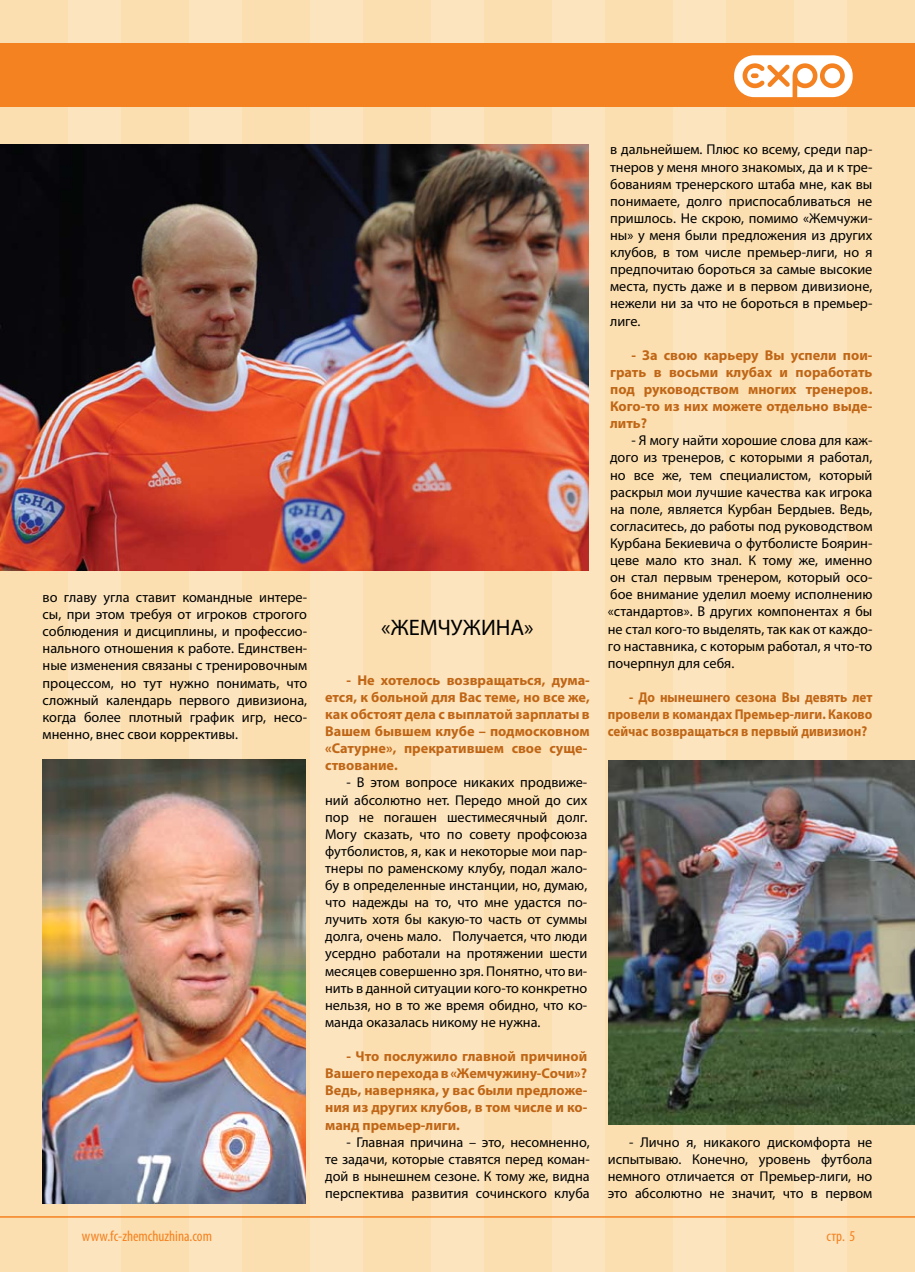
<style>
.page{position:relative;width:915px;height:1272px;background:#fff}
.page>*{position:absolute;margin:0;border:0;box-sizing:border-box;transform-origin:0 0}
.t1{font:22.5px "Myriad Pro";color:#000}
.t2{font:condensed 15px "Myriad Pro";color:#f58220}
.t3{font:14.25px/17.1px "Myriad Pro";color:#000;text-align:justify}
.t4{font:700 14.25px/17.1px "Myriad Pro";color:#c06616;text-align:justify}
.t5{font:700 14.25px/17.1px "Myriad Pro";color:#c06616;text-align:justify;scale:.92 1}
</style>
<div class="page">
<div style="left:0;top:0;width:914px;height:1271px;background:#fce4bf"></div>
<div style="left:0;top:0;width:68px;height:1271px;background:#fcdfb0"></div>
<div style="left:121px;top:0;width:68px;height:1271px;background:#fcdfb0"></div>
<div style="left:242px;top:0;width:67px;height:1271px;background:#fcdfb0"></div>
<div style="left:363px;top:0;width:67px;height:1271px;background:#fcdfb0"></div>
<div style="left:484px;top:0;width:67px;height:1271px;background:#fcdfb0"></div>
<div style="left:605px;top:0;width:67px;height:1271px;background:#fcdfb0"></div>
<div style="left:726px;top:0;width:67px;height:1271px;background:#fcdfb0"></div>
<div style="left:847px;top:0;width:67px;height:1271px;background:#fcdfb0"></div>
<hr style="left:0;top:1216px;width:914px;height:1px;background:#f58220">
<div style="left:0;top:43px;width:914px;height:64px;background:#f58220"></div>
<svg style="left:734px;top:55px;width:118px;height:42px"></svg>
<img style="left:0;top:145px;width:588px;height:425px">
<img style="left:608px;top:760px;width:306px;height:364px">
<img style="left:43px;top:759px;width:263px;height:443px">
<p class="t3" style="left:43px;top:588px;width:266px">во главу угла ставит командные интере&shy;сы, при этом требуя от игроков строгого соблюдения и дисциплины, и профессио&shy;нального отношения к работе. Единствен&shy;ные изменения связаны с тренировочным процессом, но тут нужно понимать, что сложный календарь первого дивизиона, когда более плотный график игр, несо&shy;мненно, внес свои коррективы.</p>
<p class="t2" style="left:82px;top:1226px;width:131px">www.fc-zhemchuzhina.com</p>
<h1 class="t1" style="left:381px;top:613px;width:154px">«ЖЕМЧУЖИНА»</h1>
<p class="t4" style="left:325px;top:671px;width:266px;text-align:left;text-indent:21px">- Не хотелось возвращаться, дума&shy;ется, к больной для Вас теме, но все же, как обстоят дела с выплатой зарплаты в<br>Вашем бывшем клубе – подмосковном «Сатурне», прекратившем свое суще&shy;ствование.</p>
<p class="t3" style="left:325px;top:773px;width:263px;text-indent:21px">- В этом вопросе никаких продвиже&shy;ний абсолютно нет. Передо мной до сих пор не погашен шестимесячный долг.<br>Могу сказать, что по совету профсоюза футболистов, я, как и некоторые мои пар&shy;тнеры по раменскому клубу, подал жало&shy;бу в определенные инстанции, но, думаю, что надежды на то, что мне удастся по&shy;лучить хотя бы какую-то часть от суммы долга, очень мало. Получается, что люди усердно работали на протяжении шести месяцев совершенно зря. Понятно, что ви&shy;нить в данной ситуации кого-то конкретно нельзя, но в то же время обидно, что ко&shy;манда оказалась никому не нужна.</p>
<p class="t4" style="left:325px;top:1047px;width:263px;text-indent:21px">- Что послужило главной причиной Вашего перехода в «Жемчужину-Сочи»?<br>Ведь, наверняка, у вас были предложе&shy;ния из других клубов, в том числе и ко&shy;манд премьер-лиги.</p>
<p class="t3" style="left:325px;top:1133px;width:266px;text-indent:21px">- Главная причина – это, несомненно, те задачи, которые ставятся перед коман&shy;дой в нынешнем сезоне. К тому же, видна перспектива развития сочинского клуба</p>
<p class="t3" style="left:610px;top:141px;width:264px">в дальнейшем. Плюс ко всему, среди пар&shy;тнеров у меня много знакомых, да и к тре&shy;бованиям тренерского штаба мне, как вы понимаете, долго приспосабливаться не пришлось. Не скрою, помимо «Жемчужи&shy;ны» у меня были предложения из других клубов, в том числе премьер-лиги, но я предпочитаю бороться за самые высокие места, пусть даже и в первом дивизионе, нежели ни за что не бороться в премьер&shy;лиге.</p>
<p class="t4" style="left:610px;top:346px;width:264px;text-indent:21px">- За свою карьеру Вы успели пои&shy;грать в восьми клубах и поработать под руководством многих тренеров.<br>Кого-то из них можете отдельно выде&shy;лить?</p>
<p class="t3" style="left:607px;top:432px;width:266px;text-indent:24px">- Я могу найти хорошие слова для каж&shy;дого из тренеров, с которыми я работал, но все же, тем специалистом, который раскрыл мои лучшие качества как игрока на поле, является Курбан Бердыев. Ведь, согласитесь, до работы под руководством Курбана Бекиевича о футболисте Боярин&shy;цеве мало кто знал. К тому же, именно он стал первым тренером, который осо&shy;бое внимание уделил моему исполнению «стандартов». В других компонентах я бы не стал кого-то выделять, так как от каждо&shy;го наставника, с которым работал, я что-то почерпнул для себя.</p>
<p class="t5" style="left:607px;top:688px;width:289px;text-indent:21px">- До нынешнего сезона Вы девять лет провели в командах Премьер-лиги. Каково сейчас возвращаться в первый дивизион?</p>
<p class="t3" style="left:607px;top:1133px;width:266px;text-indent:21px">- Лично я, никакого дискомфорта не испытываю. Конечно, уровень футбола немного отличается от Премьер-лиги, но это абсолютно не значит, что в первом</p>
<p class="t2" style="left:826px;top:1226px;width:30px">стр. 5</p>
</div>
